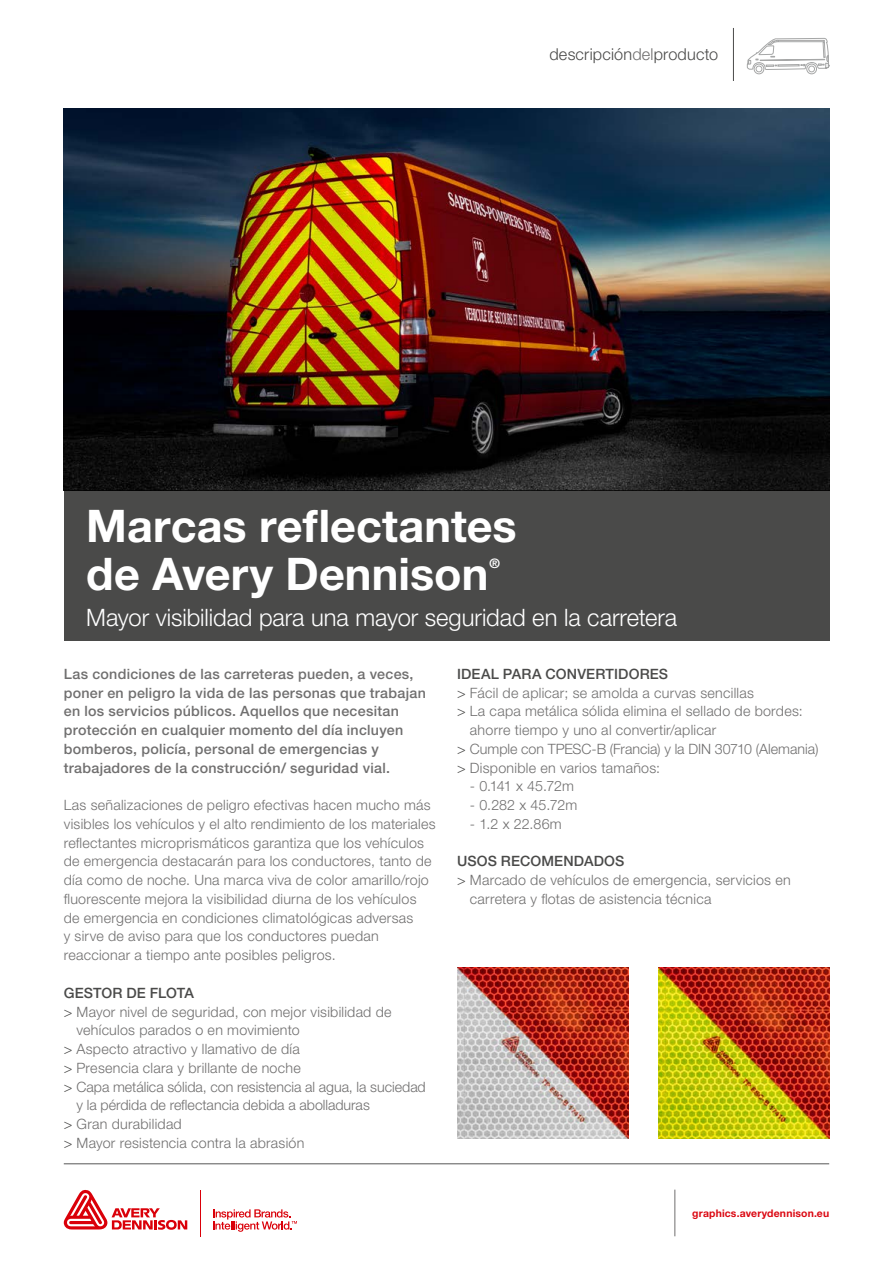
<style>
.page{position:relative;width:893px;height:1263px;background:#fff}
.page>*{position:absolute;margin:0;border:0;box-sizing:border-box;transform-origin:0 0}
.t1{font:700 45px/48px "Helvetica Neue LT Std";color:#fff}
.t2{font:300 24px "Helvetica Neue LT Std";letter-spacing:-.005em;color:#fff}
.t3{font:300 16.35px "Helvetica Neue LT Std";letter-spacing:.01em;color:#4a4a49}
.t4{font:300 14.25px/18.8px "Helvetica Neue LT Std";letter-spacing:.02em;color:#706f6f}
.t5{font:500 14.25px/18.8px "Helvetica Neue LT Std";letter-spacing:.02em;color:#706f6f}
.t6{font:300 14.25px "Helvetica Neue LT Std";color:#706f6f}
.t7{font:500 14.25px "Helvetica Neue LT Std";letter-spacing:.01em;color:#4a4a49}
.t8{font:700 13.05px "Helvetica Neue LT Std";color:#fff}
.t9{font:700 10.5px "Helvetica Neue LT Std";letter-spacing:.015em;color:#db0812}
.s1{color:#706f6f}
.s2{color:#4a4a49}
</style>
<div class="page">
<hr style="left:64px;top:1163px;width:765px;height:1px;background:#575756">
<hr style="left:675px;top:1189px;width:1px;height:47px;background:#706f6f">
<svg style="left:64px;top:1189px;width:123px;height:41px"></svg>
<hr style="left:201px;top:1190px;width:1px;height:46px;background:#da0009">
<svg style="left:213px;top:1209px;width:84px;height:23px"></svg>
<img style="left:64px;top:108px;width:765px;height:382px">
<div style="left:64px;top:490px;width:765px;height:151px;background:#4a4a49"></div>
<hr style="left:733px;top:28px;width:1px;height:53px;background:#4a4a49">
<div style="left:754px;top:64px;width:10px;height:10px;border:1px solid #a6a7a7;border-radius:50%"></div>
<div style="left:806px;top:64px;width:11px;height:10px;border:1px solid #a6a7a7;border-radius:50%"></div>
<svg style="left:746px;top:38px;width:84px;height:34px"></svg>
<img style="left:457px;top:968px;width:171px;height:171px">
<img style="left:658px;top:968px;width:171px;height:171px">
<p class="t3" style="left:549px;top:44px;width:170px">descripción<span class="s1">del</span>producto</p>
<h1 class="t1" style="left:86px;top:500px;width:432px">Marcas reflectantes de Avery Dennison</h1>
<p class="t8" style="left:489px;top:555px;width:12px">®</p>
<h2 class="t2" style="left:86px;top:603px;width:592px">Mayor visibilidad para una mayor seguridad en la carretera</h2>
<p class="t7" style="left:457px;top:665px;width:213px">IDEAL PARA CONVERTIDORES</p>
<p class="t4" style="left:457px;top:683px;width:298px"><span class="s2">&gt;</span> Fácil de aplicar; se amolda a curvas sencillas</p>
<p class="t4" style="left:457px;top:702px;width:347px"><span class="s2">&gt;</span> La capa metálica sólida elimina el sellado de bordes:</p>
<p class="t4" style="left:470px;top:720px;width:248px">ahorre tiempo y uno al convertir/aplicar</p>
<p class="t6" style="left:457px;top:740px;width:363px"><span class="s2">&gt;</span> Cumple con TPESC-B (Francia) y la DIN 30710 (Alemania)</p>
<p class="t4" style="left:457px;top:758px;width:204px"><span class="s2">&gt;</span> Disponible en varios tamaños:</p>
<p class="t4" style="left:470px;top:777px;width:106px">- 0.141 x 45.72m</p>
<p class="t4" style="left:470px;top:795px;width:109px">- 0.282 x 45.72m</p>
<p class="t4" style="left:470px;top:814px;width:93px">- 1.2 x 22.86m</p>
<p class="t7" style="left:457px;top:853px;width:169px">USOS RECOMENDADOS</p>
<p class="t4" style="left:457px;top:870px;width:335px"><span class="s2">&gt;</span> Marcado de vehículos de emergencia, servicios en</p>
<p class="t4" style="left:470px;top:889px;width:243px">carretera y flotas de asistencia técnica</p>
<p class="t5" style="left:64px;top:664px;width:364px">Las condiciones de las carreteras pueden, a veces, poner en peligro la vida de las personas que trabajan en los servicios públicos. Aquellos que necesitan protección en cualquier momento del día incluyen bomberos, policía, personal de emergencias y trabajadores de la construcción/ seguridad vial.</p>
<p class="t4" style="left:64px;top:795px;width:374px">Las señalizaciones de peligro efectivas hacen mucho más visibles los vehículos y el alto rendimiento de los materiales reflectantes microprismáticos garantiza que los vehículos de emergencia destacarán para los conductores, tanto de día como de noche. Una marca viva de color amarillo/rojo fluorescente mejora la visibilidad diurna de los vehículos de emergencia en condiciones climatológicas adversas<br>y sirve de aviso para que los conductores puedan reaccionar a tiempo ante posibles peligros.</p>
<p class="t7" style="left:64px;top:984px;width:132px">GESTOR DE FLOTA</p>
<p class="t4" style="left:64px;top:1002px;width:329px"><span class="s2">&gt;</span> Mayor nivel de seguridad, con mejor visibilidad de</p>
<p class="t4" style="left:77px;top:1020px;width:225px">vehículos parados o en movimiento</p>
<p class="t4" style="left:64px;top:1039px;width:238px"><span class="s2">&gt;</span> Aspecto atractivo y llamativo de día</p>
<p class="t4" style="left:64px;top:1058px;width:239px"><span class="s2">&gt;</span> Presencia clara y brillante de noche</p>
<p class="t6" style="left:64px;top:1078px;width:363px"><span class="s2">&gt;</span> Capa metálica sólida, con resistencia al agua, la suciedad</p>
<p class="t6" style="left:77px;top:1096px;width:295px">y la pérdida de reflectancia debida a abolladuras</p>
<p class="t4" style="left:64px;top:1114px;width:119px"><span class="s2">&gt;</span> Gran durabilidad</p>
<p class="t4" style="left:64px;top:1133px;width:242px"><span class="s2">&gt;</span> Mayor resistencia contra la abrasión</p>
<p class="t9" style="left:692px;top:1207px;width:138px">graphics.averydennison.eu</p>
</div>
